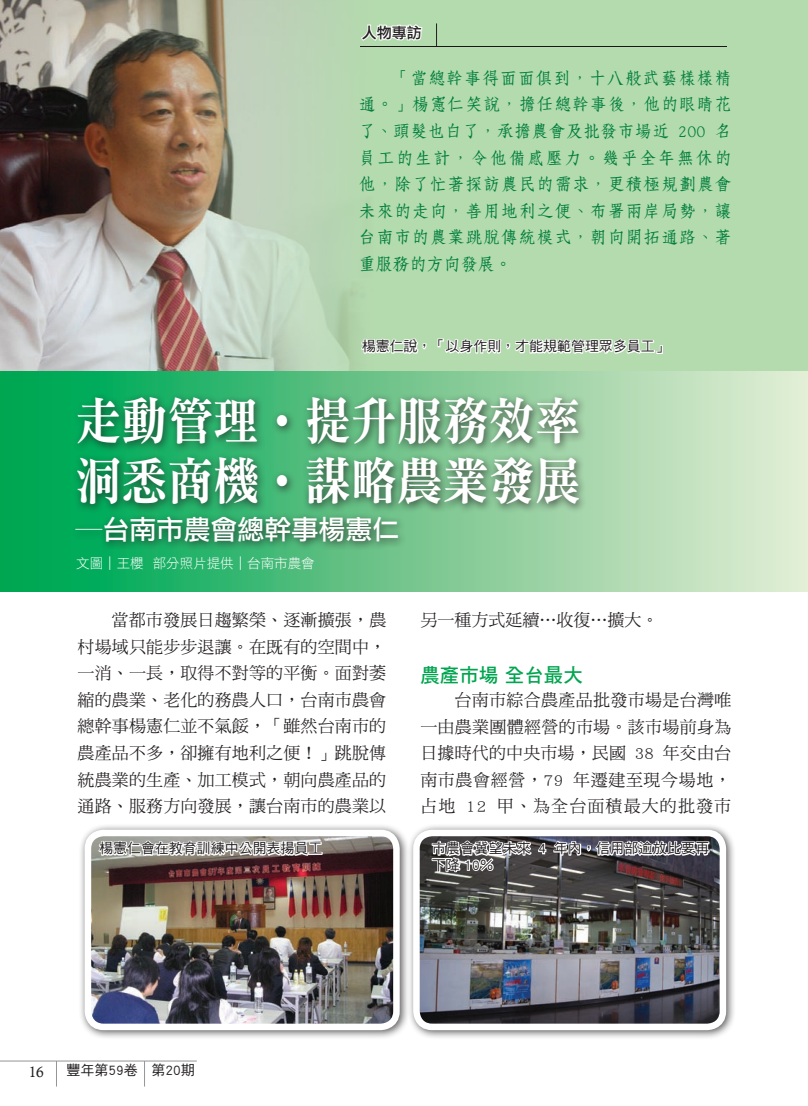
<style>
.page{position:relative;width:808px;height:1106px;background:#fff}
.page>*{position:absolute;margin:0;border:0;box-sizing:border-box;transform-origin:0 0}
.t1{font:51px/60px "DF Ming Std W9";color:#fff;scale:.9 1}
.t2{font:27px "DF Li Hei Std W5";color:#fff}
.t3{font:19.5px "DF Hei Std W7";color:#00a54f}
.t4{font:16.95px/26.5px "DF Ming Std W5";letter-spacing:.01em;color:#231f20;text-align:justify}
.t5{font:16.95px/26.5px "DF Fang Song Std W6";letter-spacing:.045em;color:#007e3d;text-align:justify}
.t6{font:15px "DF Li Hei Std W5";color:#231f20}
.t7{font:15px "Calisto";color:#231f20}
.t8{font:13.95px/16.5px "DF Hei Std W5";color:#231f20}
.t9{font:13.5px "DF Li Hei Std W3";color:#fff}
</style>
<div class="page">
<div style="left:0;top:0;width:808px;height:376px;background:#b4dbae"></div>
<img style="left:0;top:0;width:374px;height:371px">
<div style="left:0;top:371px;width:808px;height:220px;background:linear-gradient(to right,#00a24a,#ebecd3)"></div>
<div style="left:69px;top:391px;width:518px;height:159px;background:#231f20;opacity:.75"></div>
<hr style="left:359px;top:47px;width:369px;height:2px;background:#b4dbae">
<svg style="left:436px;top:23px;width:1px;height:23px"></svg>
<svg style="left:359px;top:22px;width:64px;height:21px"></svg>
<svg style="left:360px;top:319px;width:67px;height:38px"></svg>
<svg style="left:437px;top:338px;width:226px;height:16px"></svg>
<div style="left:79px;top:823px;width:331px;height:217px;background:#231f20;opacity:.75"></div>
<img style="left:88px;top:833px;width:304px;height:193px">
<div style="left:85px;top:829px;width:315px;height:201px;border:7px solid #fff;border-radius:16px"></div>
<div style="left:407px;top:823px;width:329px;height:217px;background:#231f20;opacity:.75"></div>
<img style="left:416px;top:833px;width:307px;height:193px">
<div style="left:413px;top:829px;width:313px;height:201px;border:7px solid #fff;border-radius:16px"></div>
<svg style="left:97px;top:823px;width:227px;height:45px"></svg>
<svg style="left:430px;top:823px;width:281px;height:50px"></svg>
<hr style="left:0;top:1060px;width:197px;height:1px;background:#939598">
<svg style="left:56px;top:1061px;width:1px;height:25px"></svg>
<svg style="left:65px;top:1060px;width:131px;height:26px"></svg>
<p class="t6" style="left:362px;top:24px;width:61px">人物專訪</p>
<p class="t5" style="left:359px;top:64px;width:374px;text-indent:34px">「當總幹事得面面俱到，十八般武藝樣樣精通。」楊憲仁笑說，擔任總幹事後，他的眼睛花了、頭髮也白了，承擔農會及批發市場近 200 名員工的生計，令他備感壓力。幾乎全年無休的他，除了忙著探訪農民的需求，更積極規劃農會未來的走向，善用地利之便、布署兩岸局勢，讓台南市的農業跳脫傳統模式，朝向開拓通路、著重服務的方向發展。</p>
<p class="t8" style="left:362px;top:338px;width:308px">楊憲仁說，「以身作則，才能規範管理眾多員工」</p>
<h1 class="t1" style="left:76px;top:390px;width:563px">走動管理‧提升服務效率洞悉商機‧謀略農業發展</h1>
<h2 class="t2" style="left:76px;top:514px;width:325px">─台南市農會總幹事楊憲仁</h2>
<p class="t9" style="left:76px;top:556px;width:240px">文圖｜王櫻 部分照片提供｜台南市農會</p>
<p class="t4" style="left:78px;top:606px;width:310px;text-indent:34px">當都市發展日趨繁榮、逐漸擴張，農村場域只能步步退讓。在既有的空間中，一消、一長，取得不對等的平衡。面對萎縮的農業、老化的務農人口，台南市農會總幹事楊憲仁並不氣餒，「雖然台南市的農產品不多，卻擁有地利之便！」跳脫傳統農業的生產、加工模式，朝向農產品的通路、服務方向發展，讓台南市的農業以</p>
<p class="t8" style="left:99px;top:840px;width:225px">楊憲仁會在教育訓練中公開表揚員工</p>
<p class="t8" style="left:432px;top:840px;width:279px">市農會冀望未來 4 年內，信用部逾放比要再下降 10％</p>
<p class="t4" style="left:420px;top:606px;width:240px">另一種方式延續…收復…擴大。</p>
<p class="t3" style="left:420px;top:664px;width:164px">農產市場全台最大</p>
<p class="t4" style="left:420px;top:686px;width:313px;text-indent:34px">台南市綜合農產品批發市場是台灣唯一由農業團體經營的市場。該市場前身為日據時代的中央市場，民國 38 年交由台南市農會經營，79 年遷建至現今場地，占地 12 甲、為全台面積最大的批發市</p>
<p class="t7" style="left:29px;top:1063px;width:17px">16</p>
<p class="t8" style="left:66px;top:1061px;width:130px">豐年第59卷　第20期</p>
</div>
